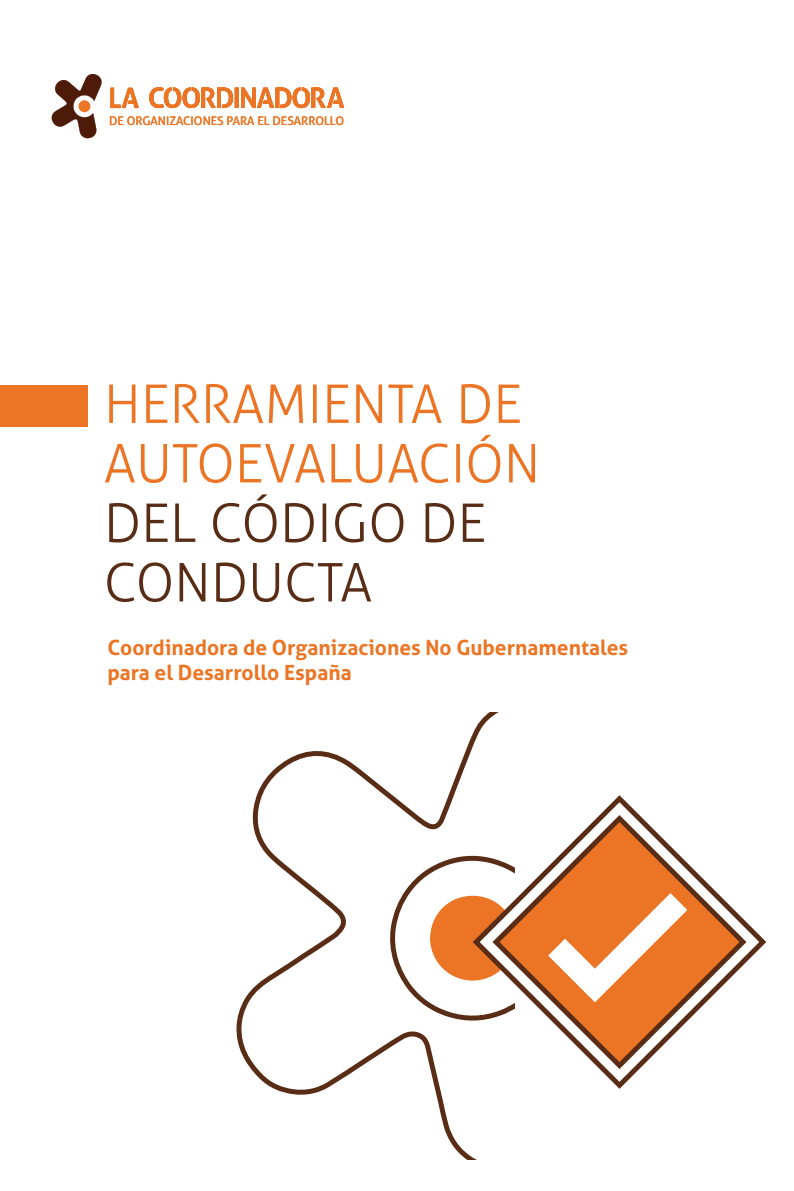
<style>
.page{position:relative;width:794px;height:1191px;background:#fff}
.page>*{position:absolute;margin:0;border:0;box-sizing:border-box;transform-origin:0 0}
.t1{font:300 53.2px/59.5px "Aller";color:#eb7524}
.t2{font:700 21px/25.2px "Aller";color:#eb7524}
.t3{font:11.9px "Aller";color:#eb7524}
.s1{color:#582c15}
</style>
<div class="page">
<div style="left:0;top:386px;width:87px;height:41px;background:#eb7524"></div>
<svg style="left:236px;top:712px;width:263px;height:447px"></svg>
<svg style="left:430px;top:895px;width:39px;height:86px"></svg>
<svg style="left:52px;top:74px;width:50px;height:64px"></svg>
<div style="left:79px;top:100px;width:11px;height:12px;background:#eb7524;border-radius:50%"></div>
<svg style="left:110px;top:88px;width:29px;height:20px"></svg>
<svg style="left:149px;top:87px;width:195px;height:21px"></svg>
<svg style="left:469px;top:791px;width:298px;height:301px"></svg>
<svg style="left:548px;top:893px;width:139px;height:109px"></svg>
<p class="t3" style="left:109px;top:113px;width:237px">DE ORGANIZACIONES PARA EL DESARROLLO</p>
<p class="t1" style="left:104px;top:374px;width:438px">HERRAMIENTA DE<br>AUTOEVALUACIÓN<br><span class="s1">DEL CÓDIGO DE<br>CONDUCTA</span></p>
<p class="t2" style="left:107px;top:634px;width:522px">Coordinadora de Organizaciones No Gubernamentales para el Desarrollo España</p>
</div>
